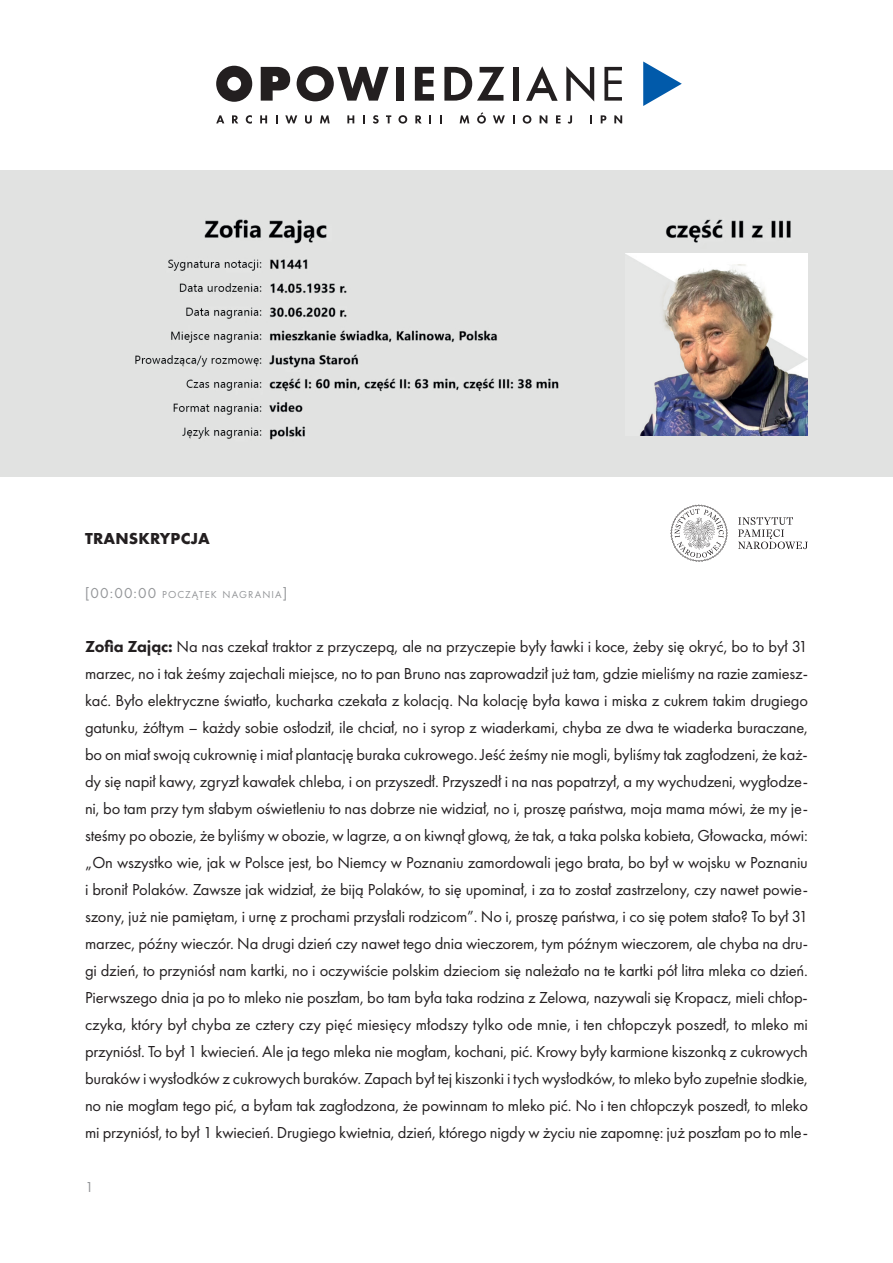
<style>
.page{position:relative;width:893px;height:1263px;background:#fff}
.page>*{position:absolute;margin:0;border:0;box-sizing:border-box;transform-origin:0 0}
.t1{font:16.5px/27px "Futura PT";letter-spacing:-.01em;color:#231f20;text-align:justify}
.t2{font:700 16.5px "Futura PT";letter-spacing:.01em;color:#231f20}
.t3{font:15px "Futura PT";color:#939598}
.t4{font:10.5px "Futura PT";letter-spacing:.105em;color:#939598}
.s1{font-size:15px}
.s2{font-weight:800}
</style>
<div class="page">
<div style="left:0;top:171px;width:893px;height:306px;background:#e1e2e1"></div>
<svg style="left:261px;top:67px;width:29px;height:34px"></svg>
<svg style="left:297px;top:66px;width:92px;height:35px"></svg>
<div style="left:396px;top:67px;width:8px;height:34px;background:#231f20"></div>
<svg style="left:415px;top:67px;width:19px;height:34px"></svg>
<svg style="left:444px;top:67px;width:60px;height:34px"></svg>
<div style="left:513px;top:67px;width:5px;height:34px;background:#231f20"></div>
<svg style="left:526px;top:66px;width:32px;height:35px"></svg>
<svg style="left:566px;top:66px;width:28px;height:36px"></svg>
<svg style="left:604px;top:67px;width:18px;height:34px"></svg>
<svg style="left:643px;top:61px;width:39px;height:45px"></svg>
<svg style="left:216px;top:66px;width:36px;height:36px"></svg>
<svg style="left:216px;top:115px;width:8px;height:8px"></svg>
<svg style="left:232px;top:115px;width:6px;height:8px"></svg>
<svg style="left:246px;top:115px;width:6px;height:9px"></svg>
<svg style="left:260px;top:115px;width:7px;height:8px"></svg>
<svg style="left:276px;top:115px;width:2px;height:8px"></svg>
<svg style="left:285px;top:115px;width:12px;height:8px"></svg>
<svg style="left:305px;top:115px;width:7px;height:9px"></svg>
<svg style="left:320px;top:115px;width:10px;height:8px"></svg>
<svg style="left:347px;top:115px;width:7px;height:8px"></svg>
<svg style="left:363px;top:115px;width:2px;height:8px"></svg>
<svg style="left:373px;top:115px;width:6px;height:9px"></svg>
<svg style="left:386px;top:115px;width:5px;height:8px"></svg>
<svg style="left:398px;top:115px;width:9px;height:9px"></svg>
<svg style="left:415px;top:115px;width:7px;height:8px"></svg>
<svg style="left:440px;top:115px;width:2px;height:8px"></svg>
<svg style="left:460px;top:115px;width:9px;height:8px"></svg>
<svg style="left:477px;top:112px;width:9px;height:12px"></svg>
<svg style="left:493px;top:115px;width:12px;height:8px"></svg>
<svg style="left:523px;top:115px;width:8px;height:9px"></svg>
<svg style="left:540px;top:115px;width:7px;height:8px"></svg>
<svg style="left:556px;top:115px;width:4px;height:8px"></svg>
<svg style="left:568px;top:115px;width:4px;height:9px"></svg>
<svg style="left:590px;top:115px;width:2px;height:8px"></svg>
<svg style="left:601px;top:115px;width:5px;height:8px"></svg>
<svg style="left:614px;top:115px;width:8px;height:8px"></svg>
<img style="left:626px;top:254px;width:182px;height:182px">
<svg style="left:670px;top:505px;width:58px;height:57px"></svg>
<svg style="left:738px;top:517px;width:70px;height:32px"></svg>
<p class="t2" style="left:85px;top:528px;width:126px">TRANSKRYPCJA</p>
<p class="t4" style="left:85px;top:588px;width:204px"><span class="s1">[00:00:00</span> POCZĄTEK NAGRANIA<span class="s1">]</span></p>
<p class="t1" style="left:85px;top:633px;width:724px"><span class="s2">Zofia Zając:</span> Na nas czekał traktor z przyczepą, ale na przyczepie były ławki i koce, żeby się okryć, bo to był 31 marzec, no i tak żeśmy zajechali miejsce, no to pan Bruno nas zaprowadził już tam, gdzie mieliśmy na razie zamiesz&shy;kać. Było elektryczne światło, kucharka czekała z kolacją. Na kolację była kawa i miska z cukrem takim drugiego gatunku, żółtym – każdy sobie osłodził, ile chciał, no i syrop z wiaderkami, chyba ze dwa te wiaderka buraczane, bo on miał swoją cukrownię i miał plantację buraka cukrowego. Jeść żeśmy nie mogli, byliśmy tak zagłodzeni, że każ&shy;dy się napił kawy, zgryzł kawałek chleba, i on przyszedł. Przyszedł i na nas popatrzył, a my wychudzeni, wygłodze&shy;ni, bo tam przy tym słabym oświetleniu to nas dobrze nie widział, no i, proszę państwa, moja mama mówi, że my je&shy;steśmy po obozie, że byliśmy w obozie, w lagrze, a on kiwnął głową, że tak, a taka polska kobieta, Głowacka, mówi: „On wszystko wie, jak w Polsce jest, bo Niemcy w Poznaniu zamordowali jego brata, bo był w wojsku w Poznaniu i bronił Polaków. Zawsze jak widział, że biją Polaków, to się upominał, i za to został zastrzelony, czy nawet powie&shy;szony, już nie pamiętam, i urnę z prochami przysłali rodzicom”. No i, proszę państwa, i co się potem stało? To był 31 marzec, późny wieczór. Na drugi dzień czy nawet tego dnia wieczorem, tym późnym wieczorem, ale chyba na dru&shy;gi dzień, to przyniósł nam kartki, no i oczywiście polskim dzieciom się należało na te kartki pół litra mleka co dzień.<br>Pierwszego dnia ja po to mleko nie poszłam, bo tam była taka rodzina z Zelowa, nazywali się Kropacz, mieli chłop&shy;czyka, który był chyba ze cztery czy pięć miesięcy młodszy tylko ode mnie, i ten chłopczyk poszedł, to mleko mi przyniósł. To był 1 kwiecień. Ale ja tego mleka nie mogłam, kochani, pić. Krowy były karmione kiszonką z cukrowych buraków i wysłodków z cukrowych buraków. Zapach był tej kiszonki i tych wysłodków, to mleko było zupełnie słodkie, no nie mogłam tego pić, a byłam tak zagłodzona, że powinnam to mleko pić. No i ten chłopczyk poszedł, to mleko mi przyniósł, to był 1 kwiecień. Drugiego kwietnia, dzień, którego nigdy w życiu nie zapomnę: już poszłam po to mle-</p>
<p class="t3" style="left:85px;top:1178px;width:10px">1</p>
</div>
